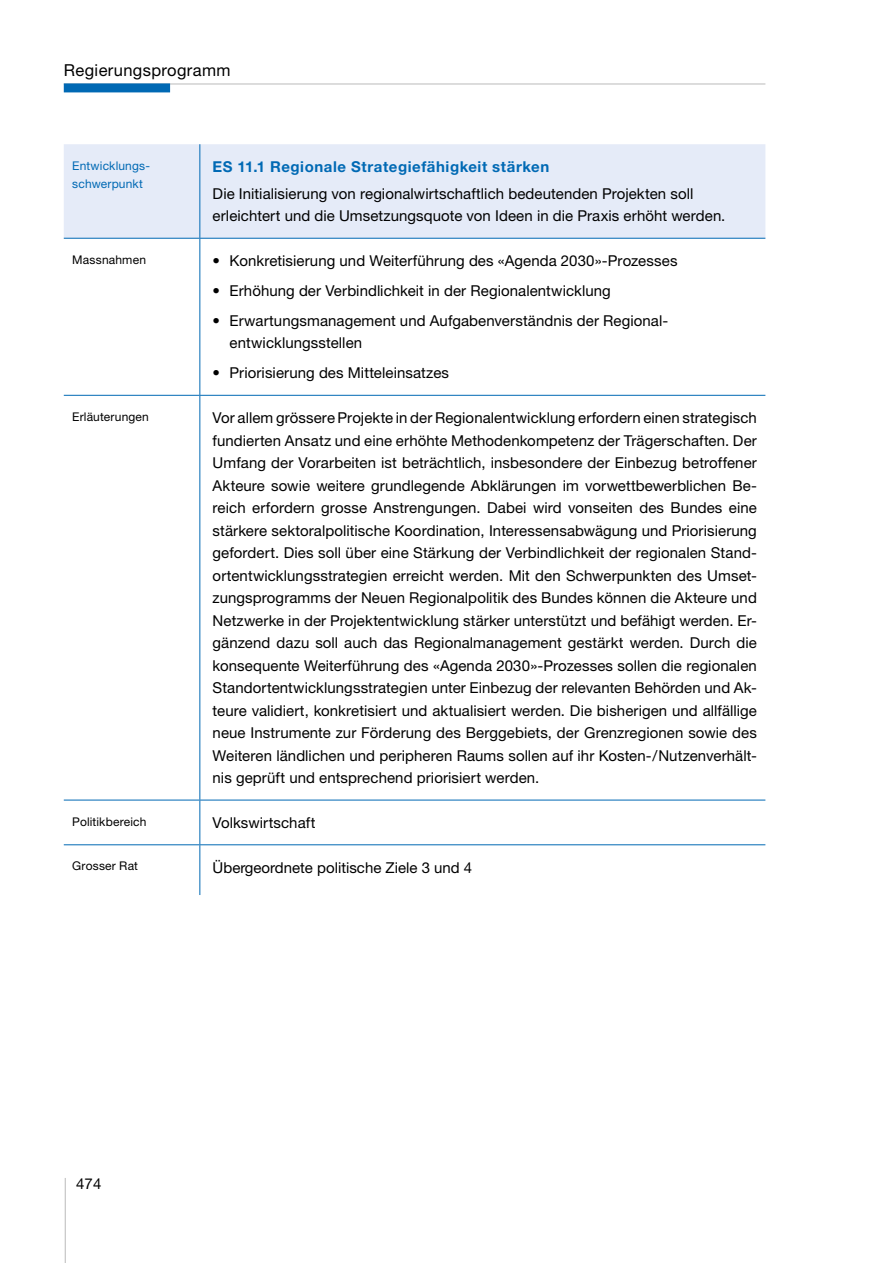
<style>
.page{position:relative;width:893px;height:1263px;background:#fff}
.page>*{position:absolute;margin:0;border:0;box-sizing:border-box;transform-origin:0 0}
.t1{font:16.5px "Helvetica Neue LT Std";letter-spacing:.025em;color:#000}
.t2{font:15px/22.5px "Helvetica Neue LT Std";letter-spacing:.005em;color:#000}
.t3{font:700 15px "Helvetica Neue LT Std";letter-spacing:.035em;color:#0069b4}
.t4{font:12px "Helvetica Neue LT Std";letter-spacing:.015em;color:#000}
.t5{font:12px/18px "Helvetica Neue LT Std";letter-spacing:.015em;color:#0069b4}
.s1{font-weight:900}
</style>
<div class="page">
<hr style="left:65px;top:1178px;width:1px;height:85px;background:#c2c2c2">
<hr style="left:64px;top:83px;width:701px;height:2px;background:#c2c2c2">
<div style="left:64px;top:83px;width:106px;height:9px;background:#0069b4"></div>
<div style="left:64px;top:144px;width:701px;height:94px;background:#e5ebf8"></div>
<hr style="left:199px;top:144px;width:1px;height:94px;background:#0069b4">
<hr style="left:64px;top:238px;width:136px;height:1px;background:#0069b4">
<hr style="left:200px;top:238px;width:565px;height:1px;background:#0069b4">
<hr style="left:199px;top:239px;width:1px;height:156px;background:#0069b4">
<hr style="left:64px;top:395px;width:136px;height:1px;background:#0069b4">
<hr style="left:200px;top:395px;width:565px;height:1px;background:#0069b4">
<hr style="left:199px;top:396px;width:1px;height:404px;background:#0069b4">
<hr style="left:64px;top:800px;width:136px;height:1px;background:#0069b4">
<hr style="left:200px;top:800px;width:565px;height:1px;background:#0069b4">
<hr style="left:199px;top:800px;width:1px;height:44px;background:#0069b4">
<hr style="left:64px;top:844px;width:136px;height:1px;background:#0069b4">
<hr style="left:200px;top:844px;width:565px;height:1px;background:#0069b4">
<hr style="left:199px;top:845px;width:1px;height:50px;background:#0069b4">
<p class="t1" style="left:64px;top:60px;width:168px">Regierungsprogramm</p>
<p class="t5" style="left:72px;top:156px;width:78px">Entwicklungs&shy;schwerpunkt</p>
<p class="t3" style="left:213px;top:157px;width:338px">ES 11.1 Regionale Strategiefähigkeit stärken</p>
<p class="t2" style="left:213px;top:182px;width:514px">Die Initialisierung von regionalwirtschaftlich bedeutenden Projekten soll erleichtert und die Umsetzungsquote von Ideen in die Praxis erhöht werden.</p>
<p class="t4" style="left:72px;top:252px;width:75px">Massnahmen</p>
<p class="t2" style="left:213px;top:249px;width:466px"><span class="s1">•</span> Konkretisierung und Weiterführung des «Agenda 2030»-Prozesses</p>
<p class="t2" style="left:213px;top:279px;width:400px"><span class="s1">•</span> Erhöhung der Verbindlichkeit in der Regionalentwicklung</p>
<p class="t2" style="left:230px;top:309px;width:440px;text-indent:-17px"><span class="s1">•</span> Erwartungsmanagement und Aufgabenverständnis der Regional&shy;entwicklungsstellen</p>
<p class="t2" style="left:213px;top:361px;width:238px"><span class="s1">•</span> Priorisierung des Mitteleinsatzes</p>
<p class="t4" style="left:72px;top:409px;width:78px">Erläuterungen</p>
<p class="t2" style="left:213px;top:406px;width:546px;text-align:justify">Vor allem grössere Projekte in der Regionalentwicklung erfordern einen strategisch fundierten Ansatz und eine erhöhte Methodenkompetenz der Trägerschaften. Der Umfang der Vorarbeiten ist beträchtlich, insbesondere der Einbezug betroffener Akteure sowie weitere grundlegende Abklärungen im vorwettbewerblichen Be&shy;reich erfordern grosse Anstrengungen. Dabei wird vonseiten des Bundes eine stärkere sektoralpolitische Koordination, Interessensabwägung und Priorisierung gefordert. Dies soll über eine Stärkung der Verbindlichkeit der regionalen Stand&shy;ortentwicklungsstrategien erreicht werden. Mit den Schwerpunkten des Umset&shy;zungsprogramms der Neuen Regionalpolitik des Bundes können die Akteure und Netzwerke in der Projektentwicklung stärker unterstützt und befähigt werden. Er&shy;gänzend dazu soll auch das Regionalmanagement gestärkt werden. Durch die konsequente Weiterführung des «Agenda 2030»-Prozesses sollen die regionalen Standortentwicklungsstrategien unter Einbezug der relevanten Behörden und Ak&shy;teure validiert, konkretisiert und aktualisiert werden. Die bisherigen und allfällige neue Instrumente zur Förderung des Berggebiets, der Grenzregionen sowie des Weiteren ländlichen und peripheren Raums sollen auf ihr Kosten-/Nutzenverhält&shy;nis geprüft und entsprechend priorisiert werden.</p>
<p class="t4" style="left:72px;top:814px;width:76px">Politikbereich</p>
<p class="t2" style="left:213px;top:811px;width:104px">Volkswirtschaft</p>
<p class="t4" style="left:72px;top:859px;width:67px">Grosser Rat</p>
<p class="t2" style="left:213px;top:856px;width:261px">Übergeordnete politische Ziele 3 und 4</p>
<p class="t2" style="left:76px;top:1172px;width:27px">474</p>
</div>
